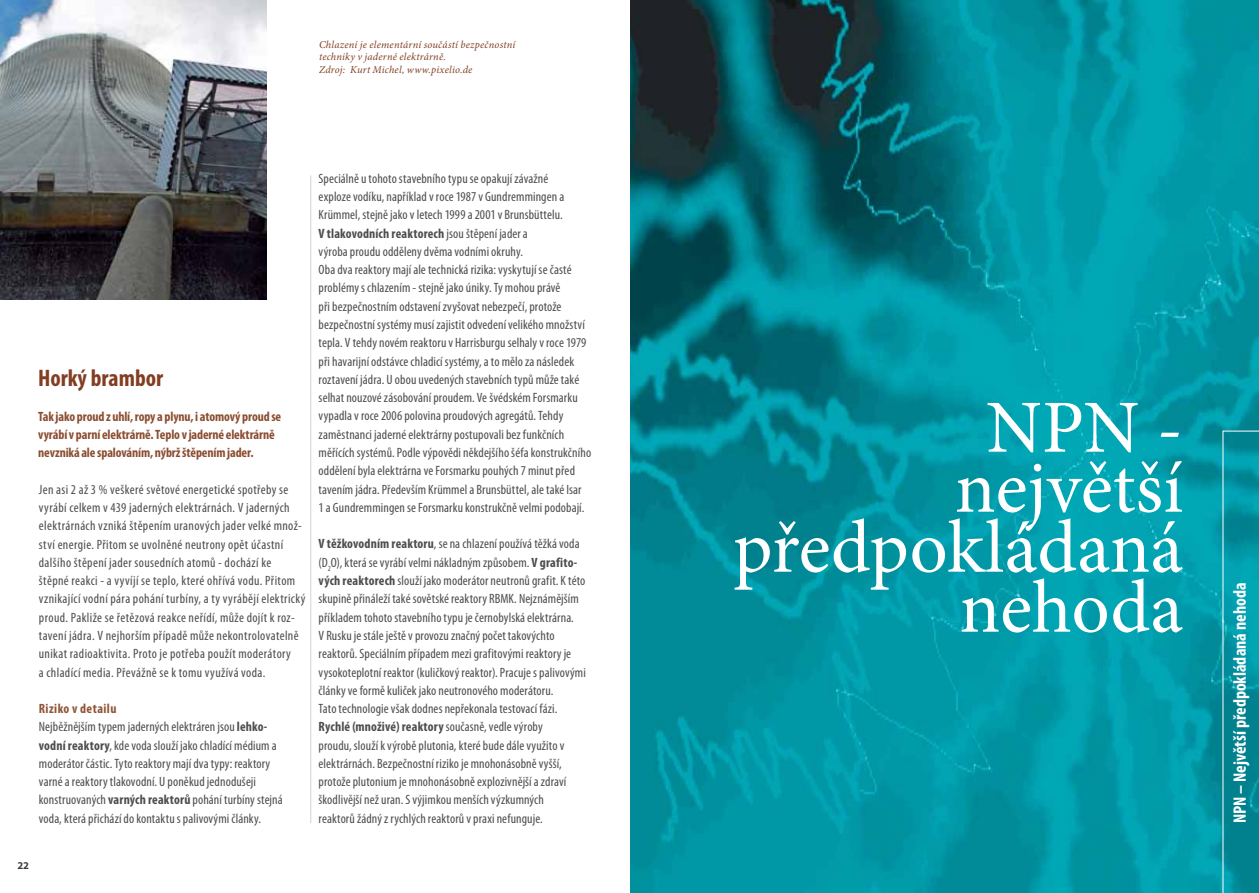
<style>
.page{position:relative;width:1259px;height:893px;background:#fff}
.page>*{position:absolute;margin:0;border:0;box-sizing:border-box;transform-origin:0 0}
.t1{font:75px/60px "Minion Pro";color:#fff;text-align:right}
.t2{font:700 condensed 24px "Myriad Pro";color:#823e23}
.t3{font:700 condensed 18px "Myriad Pro";color:#fff}
.t4{font:condensed 13.5px/18.3px "Myriad Pro";letter-spacing:.01em;color:#4d4d4f}
.t5{font:700 condensed 13.5px/18.3px "Myriad Pro";letter-spacing:-.01em;color:#8b4d30}
.t6{font:italic 10.5px/12.8px "Minion Pro";letter-spacing:.02em;color:#823e23}
.t7{font:700 10.5px "Myriad Pro";color:#414042}
.s1{font-weight:700;color:#905437}
.s2{font-weight:700}
</style>
<div class="page">
<img style="left:630px;top:0;width:629px;height:893px">
<svg style="left:1218px;top:430px;width:41px;height:463px;background:#07919f"></svg>
<img style="left:0;top:0;width:266px;height:299px">
<hr style="left:310px;top:175px;width:1px;height:648px;background:#d1d3d4">
<p class="t6" style="left:319px;top:38px;width:198px">Chlazení je elementární součástí bezpečnostní techniky v jaderné elektrárně.<br>Zdroj: Kurt Michel, www.pixelio.de</p>
<h2 class="t2" style="left:38px;top:363px;width:127px">Horký brambor</h2>
<p class="t5" style="left:38px;top:407px;width:245px">Tak jako proud z uhlí, ropy a plynu, i atomový proud se vyrábí v parní elektrárně. Teplo v jaderné elektrárně nevzniká ale spalováním, nýbrž štěpením jader.</p>
<p class="t4" style="left:39px;top:480px;width:268px">Jen asi 2 až 3 % veškeré světové energetické spotřeby se vyrábí celkem v 439 jaderných elektrárnách. V jaderných elektrárnách vzniká štěpením uranových jader velké množ&shy;ství energie. Přitom se uvolněné neutrony opět účastní dalšího štěpení jader sousedních atomů - dochází ke<br>štěpné reakci - a vyvíjí se teplo, které ohřívá vodu. Přitom vznikající vodní pára pohání turbíny, a ty vyrábějí elektrický proud. Pakliže se řetězová reakce neřídí, může dojít k roz&shy;tavení jádra. V nejhorším případě může nekontrolovatelně unikat radioaktivita. Proto je potřeba použít moderátory<br>a chladící media. Převážně se k tomu využívá voda.</p>
<p class="t4" style="left:39px;top:699px;width:245px"><span class="s1">Riziko v detailu<br></span>Nejběžnějším typem jaderných elektráren jsou <span class="s2">lehko&shy;vodní reaktory</span>, kde voda slouží jako chladící médium a moderátor částic. Tyto reaktory mají dva typy: reaktory varné a reaktory tlakovodní. U poněkud jednodušeji konstruovaných <span class="s2">varných reaktorů</span> pohání turbíny stejná voda, která přichází do kontaktu s palivovými články.</p>
<p class="t4" style="left:318px;top:169px;width:274px">Speciálně u tohoto stavebního typu se opakují závažné<br>exploze vodíku, například v roce 1987 v Gundremmingen a Krümmel, stejně jako v letech 1999 a 2001 v Brunsbüttelu.<br><span class="s2">V tlakovodních reaktorech</span> jsou štěpení jader a<br>výroba proudu odděleny dvěma vodními okruhy.<br>Oba dva reaktory mají ale technická rizika: vyskytují se časté problémy s chlazením - stejně jako úniky. Ty mohou právě<br>při bezpečnostním odstavení zvyšovat nebezpečí, protože bezpečnostní systémy musí zajistit odvedení velikého množství tepla. V tehdy novém reaktoru v Harrisburgu selhaly v roce 1979 při havarijní odstávce chladicí systémy, a to mělo za následek roztavení jádra. U obou uvedených stavebních typů může také selhat nouzové zásobování proudem. Ve švédském Forsmarku vypadla v roce 2006 polovina proudových agregátů. Tehdy zaměstnanci jaderné elektrárny postupovali bez funkčních měřících systémů. Podle výpovědi někdejšího šéfa konstrukčního oddělení byla elektrárna ve Forsmarku pouhých 7 minut před tavením jádra. Především Krümmel a Brunsbüttel, ale také Isar<br>1 a Gundremmingen se Forsmarku konstrukčně velmi podobají.</p>
<p class="t4" style="left:318px;top:535px;width:269px"><span class="s2">V těžkovodním reaktoru</span>, se na chlazení používá těžká voda (D<sub>2</sub>O), která se vyrábí velmi nákladným způsobem. <span class="s2">V grafito&shy;vých reaktorech</span> slouží jako moderátor neutronů grafit. K této skupině přináleží také sovětské reaktory RBMK. Nejznámějším příkladem tohoto stavebního typu je černobylská elektrárna.<br>V Rusku je stále ještě v provozu značný počet takovýchto reaktorů. Speciálním případem mezi grafitovými reaktory je vysokoteplotní reaktor (kuličkový reaktor). Pracuje s palivovými články ve formě kuliček jako neutronového moderátoru.<br>Tato technologie však dodnes nepřekonala testovací fázi.<br><span class="s2">Rychlé (množivé) reaktory</span> současně, vedle výroby<br>proudu, slouží k výrobě plutonia, které bude dále využito v elektrárnách. Bezpečnostní riziko je mnohonásobně vyšší, protože plutonium je mnohonásobně explozivnější a zdraví škodlivější než uran. S výjimkou menších výzkumných<br>reaktorů žádný z rychlých reaktorů v praxi nefunguje.</p>
<p class="t7" style="left:18px;top:858px;width:13px">22</p>
<h1 class="t1" style="left:733px;top:398px;width:451px">NPN -<br>největší předpokládaná nehoda</h1>
<h3 class="t3" style="left:1228px;top:823px;width:242px;rotate:-90deg">NPN – Největší předpokládaná nehoda</h3>
</div>
